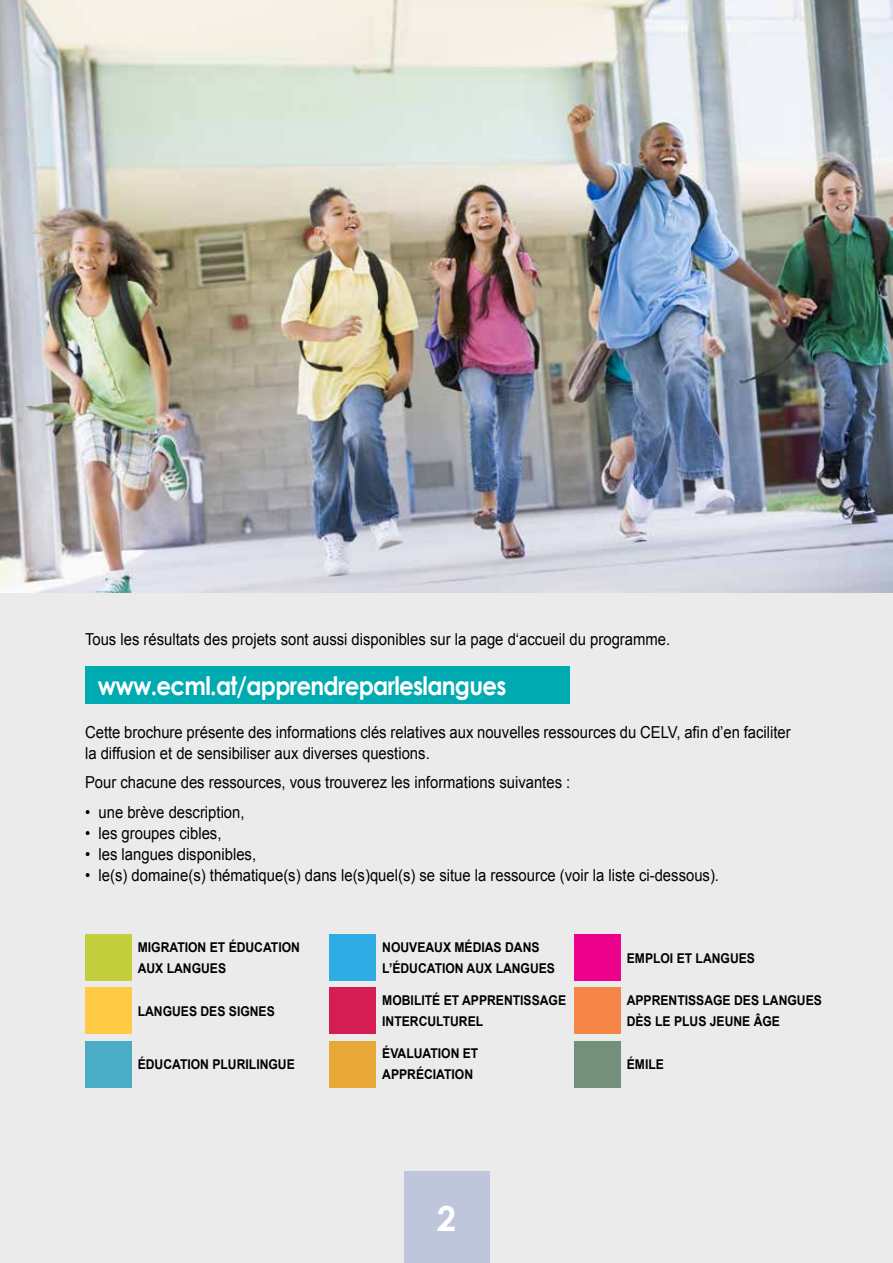
<style>
.page{position:relative;width:893px;height:1263px;background:#ebebec}
.page>*{position:absolute;margin:0;border:0;box-sizing:border-box;transform-origin:0 0}
.t1{font:700 34.5px "Century Gothic";color:#fff}
.t2{font:700 25.5px "Century Gothic";letter-spacing:-.03em;color:#fff;scale:.9 1}
.t3{font:16.5px/21px "Arial";color:#000;scale:.9 1}
.t4{font:700 13.5px/21px "Arial";color:#000;scale:.9 1}
</style>
<div class="page">
<div style="left:404px;top:1171px;width:85px;height:92px;background:#bfc6db"></div>
<div style="left:85px;top:666px;width:485px;height:38px;background:#00aab1"></div>
<img style="left:0;top:0;width:893px;height:593px">
<div style="left:85px;top:935px;width:46px;height:46px;background:#c3ce3c"></div>
<div style="left:85px;top:988px;width:46px;height:46px;background:#ffca44"></div>
<div style="left:85px;top:1041px;width:46px;height:46px;background:#4aacc5"></div>
<div style="left:330px;top:935px;width:46px;height:46px;background:#2eace3"></div>
<div style="left:330px;top:988px;width:46px;height:46px;background:#d41e53"></div>
<div style="left:330px;top:1041px;width:46px;height:46px;background:#e7a837"></div>
<div style="left:574px;top:935px;width:46px;height:46px;background:#ec008c"></div>
<div style="left:574px;top:988px;width:46px;height:46px;background:#f68647"></div>
<div style="left:574px;top:1041px;width:46px;height:46px;background:#74907a"></div>
<p class="t3" style="left:85px;top:629px;width:652px">Tous les résultats des projets sont aussi disponibles sur la page d‘accueil du programme.</p>
<h2 class="t2" style="left:98px;top:666px;width:456px">www.ecml.at/apprendreparleslangues</h2>
<p class="t3" style="left:85px;top:722px;width:786px">Cette brochure présente des informations clés relatives aux nouvelles ressources du CELV, afin d’en faciliter la diffusion et de sensibiliser aux diverses questions.</p>
<p class="t3" style="left:85px;top:772px;width:541px">Pour chacune des ressources, vous trouverez les informations suivantes :</p>
<p class="t3" style="left:85px;top:802px;width:179px">• une brève description,</p>
<p class="t3" style="left:85px;top:823px;width:153px">• les groupes cibles,</p>
<p class="t3" style="left:85px;top:844px;width:192px">• les langues disponibles,</p>
<p class="t3" style="left:85px;top:865px;width:706px">• le(s) domaine(s) thématique(s) dans le(s)quel(s) se situe la ressource (voir la liste ci-dessous).</p>
<p class="t4" style="left:138px;top:937px;width:182px">MIGRATION ET ÉDUCATION<br>AUX LANGUES</p>
<p class="t4" style="left:138px;top:1001px;width:154px">LANGUES DES SIGNES</p>
<p class="t4" style="left:138px;top:1054px;width:176px">ÉDUCATION PLURILINGUE</p>
<p class="t4" style="left:382px;top:937px;width:194px">NOUVEAUX MÉDIAS DANS<br>L’ÉDUCATION AUX LANGUES</p>
<p class="t4" style="left:382px;top:990px;width:206px">MOBILITÉ ET APPRENTISSAGE<br>INTERCULTUREL</p>
<p class="t4" style="left:382px;top:1044px;width:108px">ÉVALUATION ET<br>APPRÉCIATION</p>
<h1 class="t1" style="left:437px;top:1192px;width:21px">2</h1>
<p class="t4" style="left:627px;top:948px;width:144px">EMPLOI ET LANGUES</p>
<p class="t4" style="left:627px;top:990px;width:218px">APPRENTISSAGE DES LANGUES<br>DÈS LE PLUS JEUNE ÂGE</p>
<p class="t4" style="left:627px;top:1054px;width:43px">ÉMILE</p>
</div>
